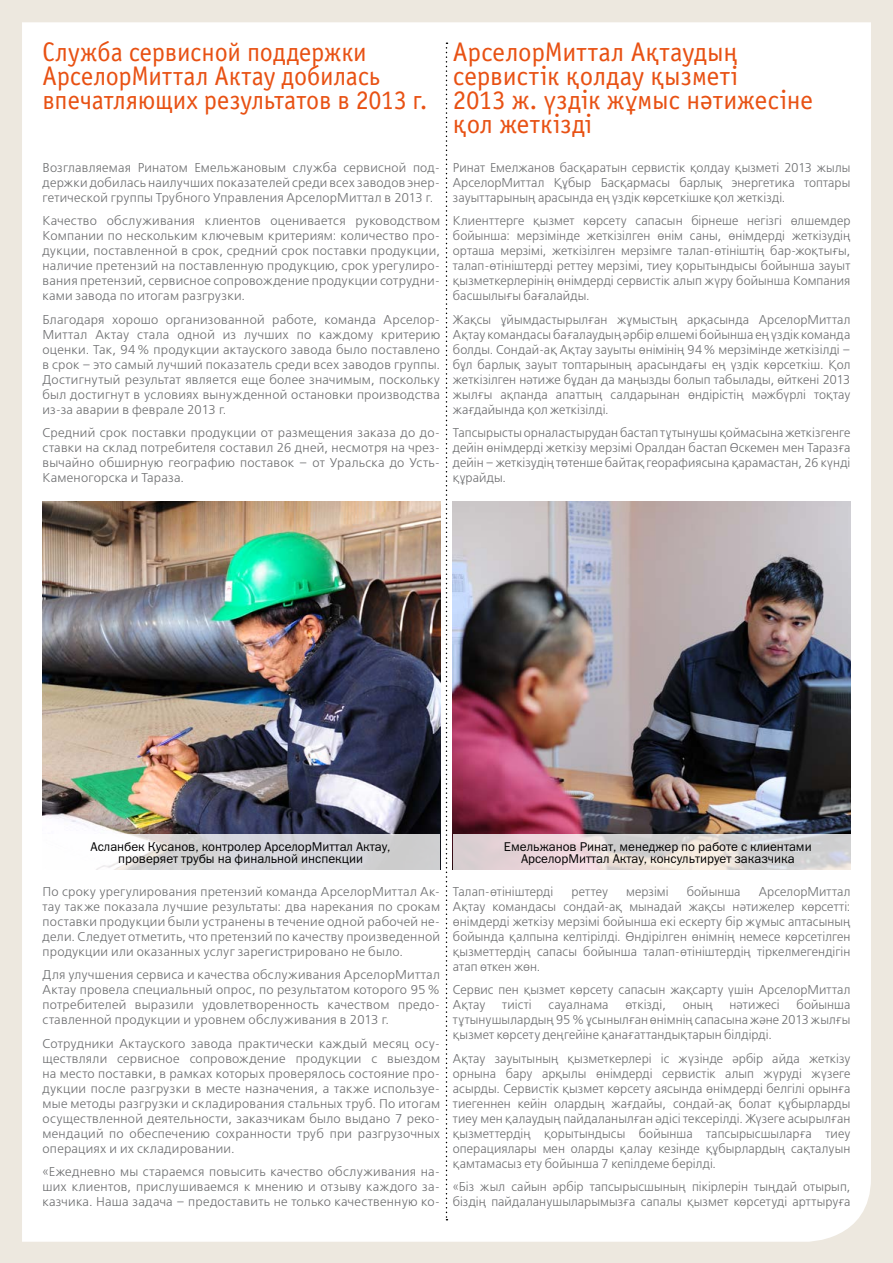
<style>
.page{position:relative;width:893px;height:1263px;background:#ede8df}
.page>*{position:absolute;margin:0;border:0;box-sizing:border-box;transform-origin:0 0}
.t1{font:27px/24px "DS Officina Sans";letter-spacing:-.005em;color:#e85113}
.t2{font:12.75px/15px "DS Free Set";letter-spacing:.01em;color:#6b6c6e;text-align:justify}
.t3{font:12.75px/12px "DS Franklin Gothic";color:#000;text-align:center}
</style>
<div class="page">
<div style="left:22px;top:22px;width:849px;height:1220px;background:#fff"></div>
<svg style="left:446px;top:43px;width:1px;height:1177px"></svg>
<img style="left:43px;top:502px;width:397px;height:332px">
<img style="left:453px;top:502px;width:397px;height:332px">
<svg style="left:43px;top:834px;width:397px;height:35px;background:#dedee0"></svg>
<svg style="left:453px;top:834px;width:397px;height:35px"></svg>
<h1 class="t1" style="left:43px;top:41px;width:387px">Служба сервисной поддержки<br>АрселорМиттал Актау добилась впечатляющих результатов в 2013 г.</h1>
<h1 class="t1" style="left:453px;top:41px;width:362px">АрселорМиттал Ақтаудың сервистік қолдау қызметі<br>2013 ж. үздік жұмыс нәтижесіне қол жеткізді</h1>
<p class="t2" style="left:43px;top:160px;width:399px">Возглавляемая Ринатом Емельжановым служба сервисной под&shy;держки добилась наилучших показателей среди всех заводов энер&shy;гетической группы Трубного Управления АрселорМиттал в 2013 г.</p>
<p class="t2" style="left:43px;top:213px;width:399px">Качество обслуживания клиентов оценивается руководством Компании по нескольким ключевым критериям: количество про&shy;дукции, поставленной в срок, средний срок поставки продукции, наличие претензий на поставленную продукцию, срок урегулиро&shy;вания претензий, сервисное сопровождение продукции сотрудни&shy;ками завода по итогам разгрузки.</p>
<p class="t2" style="left:43px;top:312px;width:399px">Благодаря хорошо организованной работе, команда Арселор-Миттал Актау стала одной из лучших по каждому критерию оценки. Так, 94% продукции актауского завода было поставлено в срок – это самый лучший показатель среди всех заводов группы.<br>Достигнутый результат является еще более значимым, поскольку был достигнут в условиях вынужденной остановки производства из-за аварии в феврале 2013 г.</p>
<p class="t2" style="left:43px;top:425px;width:399px">Средний срок поставки продукции от размещения заказа до до&shy;ставки на склад потребителя составил 26 дней, несмотря на чрез&shy;вычайно обширную географию поставок – от Уральска до Усть-Каменогорска и Тараза.</p>
<p class="t2" style="left:453px;top:160px;width:399px">Ринат Емелжанов басқаратын сервистік қолдау қызметі 2013 жылы АрселорМиттал Құбыр Басқармасы барлық энергетика топтары зауыттарының арасында ең үздік көрсеткішке қол жеткізді.</p>
<p class="t2" style="left:453px;top:213px;width:399px">Клиенттерге қызмет көрсету сапасын бірнеше негізгі өлшемдер бойынша: мерзімінде жеткізілген өнім саны, өнімдерді жеткізудің орташа мерзімі, жеткізілген мерзімге талап-өтініштің бар-жоқтығы, талап-өтініштерді реттеу мерзімі, тиеу қорытындысы бойынша зауыт қызметкерлерінің өнімдерді сервистік алып жүру бойынша Компания басшылығы бағалайды.</p>
<p class="t2" style="left:453px;top:312px;width:399px">Жақсы ұйымдастырылған жұмыстың арқасында АрселорМиттал Ақтау командасы бағалаудың әрбір өлшемі бойынша ең үздік команда болды. Сондай-ақ Ақтау зауыты өнімінің 94% мерзімінде жеткізілді – бұл барлық зауыт топтарының арасындағы ең үздік көрсеткіш. Қол жеткізілген нәтиже бұдан да маңызды болып табылады, өйткені 2013 жылғы ақпанда апаттың салдарынан өндірістің мәжбүрлі тоқтау жағдайында қол жеткізілді.</p>
<p class="t2" style="left:453px;top:425px;width:399px">Тапсырысты орналастырудан бастап тұтынушы қоймасына жеткізгенге дейін өнімдерді жеткізу мерзімі Оралдан бастап Өскемен мен Таразға дейін – жеткізудің төтенше байтақ георафиясына қарамастан, 26 күнді құрайды.</p>
<p class="t3" style="left:91px;top:841px;width:301px">Асланбек Кусанов, контролер АрселорМиттал Актау, проверяет трубы на финальной инспекции</p>
<p class="t3" style="left:504px;top:841px;width:309px">Емельжанов Ринат, менеджер по работе с клиентами<br>АрселорМиттал Актау, консультирует заказчика</p>
<p class="t2" style="left:43px;top:884px;width:399px">По сроку урегулирования претензий команда АрселорМиттал Ак&shy;тау также показала лучшие результаты: два нарекания по срокам поставки продукции были устранены в течение одной рабочей не&shy;дели. Следует отметить, что претензий по качеству произведенной продукции или оказанных услуг зарегистрировано не было.</p>
<p class="t2" style="left:43px;top:967px;width:399px">Для улучшения сервиса и качества обслуживания АрселорМиттал Актау провела специальный опрос, по результатом которого 95% потребителей выразили удовлетворенность качеством предо&shy;ставленной продукции и уровнем обслуживания в 2013 г.</p>
<p class="t2" style="left:43px;top:1036px;width:399px">Сотрудники Актауского завода практически каждый месяц осу&shy;ществляли сервисное сопровождение продукции с выездом на место поставки, в рамках которых проверялось состояние про&shy;дукции после разгрузки в месте назначения, а также используе&shy;мые методы разгрузки и складирования стальных труб. По итогам осуществленной деятельности, заказчикам было выдано 7 реко&shy;мендаций по обеспечению сохранности труб при разгрузочных операциях и их складировании.</p>
<p class="t2" style="left:43px;top:1164px;width:399px">«Ежедневно мы стараемся повысить качество обслуживания на&shy;ших клиентов, прислушиваемся к мнению и отзыву каждого за&shy;казчика. Наша задача – предоставить не только качественную ко-</p>
<p class="t2" style="left:453px;top:884px;width:102px">Талап-өтініштерді</p>
<p class="t2" style="left:571px;top:884px;width:38px">реттеу</p>
<p class="t2" style="left:626px;top:884px;width:44px">мерзімі</p>
<p class="t2" style="left:687px;top:884px;width:55px">бойынша</p>
<p class="t2" style="left:453px;top:884px;width:399px;text-indent:306px">АрселорМиттал Ақтау командасы сондай-ақ мынадай жақсы нәтижелер көрсетті: өнімдерді жеткізу мерзімі бойынша екі ескерту бір жұмыс аптасының бойында қалпына келтірілді. Өндірілген өнімнің немесе көрсетілген қызметтердің сапасы бойынша талап-өтініштердің тіркелмегендігін атап өткен жөн.</p>
<p class="t2" style="left:453px;top:982px;width:399px">Сервис пен қызмет көрсету сапасын жақсарту үшін АрселорМиттал<br>Ақтау</p>
<p class="t2" style="left:453px;top:997px;width:399px;text-indent:344px">бойынша тұтынушылардың 95% ұсынылған өнімнің сапасына және 2013 жылғы қызмет көрсету деңгейіне қанағаттандықтарын білдірді.</p>
<p class="t2" style="left:453px;top:1051px;width:399px">Ақтау зауытының қызметкерлері іс жүзінде әрбір айда жеткізу орнына бару арқылы өнімдерді сервистік алып жүруді жүзеге асырды. Сервистік қызмет көрсету аясында өнімдерді белгілі орынға тиегеннен кейін олардың жағдайы, сондай-ақ болат құбырларды тиеу мен қалаудың пайдаланылған әдісі тексерілді. Жүзеге асырылған қызметтердің қорытындысы бойынша тапсырысшыларға тиеу операциялары мен оларды қалау кезінде құбырлардың сақталуын қамтамасыз ету бойынша 7 кепілдеме берілді.</p>
<p class="t2" style="left:453px;top:1179px;width:399px">«Біз жыл сайын әрбір тапсырысшының пікірлерін тыңдай отырып, біздің пайдаланушыларымызға сапалы қызмет көрсетуді арттыруға</p>
<p class="t2" style="left:502px;top:997px;width:31px">тиісті</p>
<p class="t2" style="left:549px;top:997px;width:62px">сауалнама</p>
<p class="t2" style="left:625px;top:997px;width:42px">өткізді,</p>
<p class="t2" style="left:683px;top:997px;width:32px">оның</p>
<p class="t2" style="left:729px;top:997px;width:52px">нәтижесі</p>
</div>
